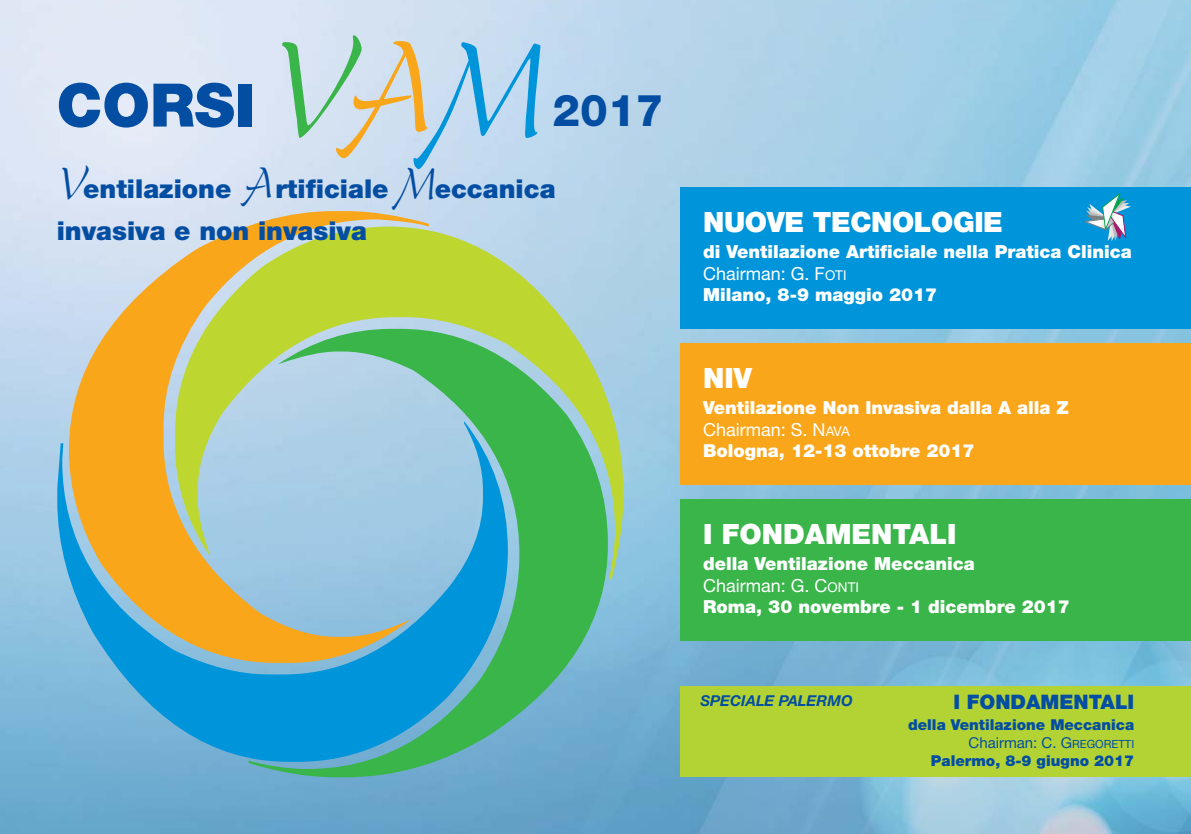
<style>
.page{position:relative;width:1191px;height:834px;background:#fff}
.page>*{position:absolute;margin:0;border:0;box-sizing:border-box;transform-origin:0 0}
.t1{font:900 60px "Helvetica Neue LT Std";color:#034ea2}
.t2{font:800 44px "Helvetica Neue LT Std";color:#034ea2}
.t3{font:900 28px "Helvetica Neue LT Std";letter-spacing:-.015em;color:#fff}
.t4{font:900 26px/41.2px "Helvetica Neue LT Std";color:#034ea2}
.t5{font:900 20px "Helvetica Neue LT Std";color:#034ea2}
.t6{font:900 18px/21.6px "Helvetica Neue LT Std";color:#fff}
.t7{font:900 15px/18px "Helvetica Neue LT Std";color:#034ea2;text-align:right}
.t8{font:italic 700 15px "Helvetica Neue LT Std";color:#034ea2}
.s1{font-family:"Dreamer One";font-weight:400;font-size:120px;color:#39b54a}
.s2{font-family:"Dreamer One";font-weight:400;font-size:120px;color:#faa61a}
.s3{font-family:"Dreamer One";font-weight:400;font-size:120px;color:#0095da}
.s4{font-family:"Dreamer One";font-weight:400;font-size:40px}
.s5{font-weight:400}
.s6{font-weight:400;font-size:13.6px}
.s7{font-weight:400;font-size:11.2px}
</style>
<div class="page">
<img style="left:0;top:0;width:1191px;height:833px">
<div style="left:680px;top:187px;width:511px;height:142px;background:#0095da"></div>
<div style="left:680px;top:343px;width:511px;height:142px;background:#faa61a"></div>
<div style="left:680px;top:499px;width:511px;height:142px;background:#39b54a"></div>
<div style="left:680px;top:686px;width:511px;height:91px;background:#b3d334"></div>
<svg style="left:69px;top:211px;width:360px;height:210px;background:#e2c592"></svg>
<svg style="left:175px;top:226px;width:448px;height:353px;background:#c2d06c"></svg>
<svg style="left:249px;top:329px;width:359px;height:448px;background:#6ebd86"></svg>
<svg style="left:57px;top:421px;width:451px;height:340px;background:#7db2b3"></svg>
<svg style="left:1084px;top:193px;width:47px;height:48px"></svg>
<h1 class="t1" style="left:57px;top:84px;width:486px">CORSI <span class="s1">V</span><span class="s2">A</span><span class="s3">M</span></h1>
<h2 class="t2" style="left:552px;top:85px;width:112px">2017</h2>
<h3 class="t4" style="left:57px;top:171px;width:500px"><span class="s4">V</span>entilazione <span class="s4">A</span>rtificiale <span class="s4">M</span>eccanica invasiva e non invasiva</h3>
<h3 class="t3" style="left:703px;top:212px;width:301px">NUOVE TECNOLOGIE</h3>
<p class="t6" style="left:703px;top:242px;width:430px">di Ventilazione Artificiale nella Pratica Clinica<br><span class="s5">Chairman: G. F</span><span class="s6">OTI<br></span>Milano, 8-9 maggio 2017</p>
<h3 class="t3" style="left:703px;top:368px;width:50px">NIV</h3>
<p class="t6" style="left:703px;top:398px;width:367px">Ventilazione Non Invasiva dalla A alla Z<br><span class="s5">Chairman: S. N</span><span class="s6">AVA<br></span>Bologna, 12-13 ottobre 2017</p>
<h3 class="t3" style="left:703px;top:524px;width:255px">I FONDAMENTALI</h3>
<p class="t6" style="left:703px;top:554px;width:368px">della Ventilazione Meccanica<br><span class="s5">Chairman: G. C</span><span class="s6">ONTI<br></span>Roma, 30 novembre - 1 dicembre 2017</p>
<p class="t8" style="left:700px;top:694px;width:154px">SPECIALE PALERMO</p>
<p class="t5" style="left:953px;top:695px;width:182px">I FONDAMENTALI</p>
<p class="t7" style="left:908px;top:716px;width:228px">della Ventilazione Meccanica<br><span class="s5">Chairman: C. G</span><span class="s7">REGORETTI<br></span>Palermo, 8-9 giugno 2017</p>
</div>
